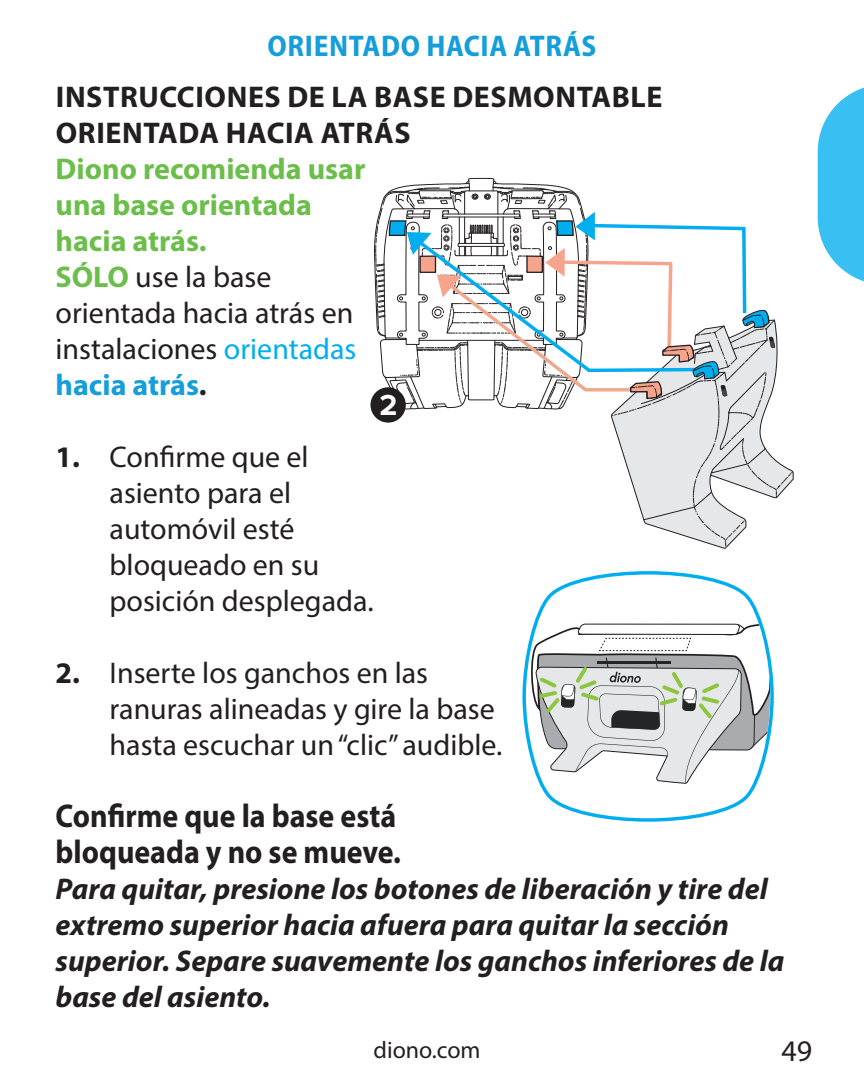
<style>
.page{position:relative;width:864px;height:1080px;background:#fff}
.page>*{position:absolute;margin:0;border:0;box-sizing:border-box;transform-origin:0 0}
.t1{font:700 33px/36px "Myriad Pro";color:#231f20;scale:.91 1}
.t2{font:italic 700 30px/36px "Myriad Pro";color:#231f20}
.t3{font:30px/36px "Myriad Pro";color:#231f20}
.t4{font:700 30px/36px "Myriad Pro";color:#6cbe4b}
.t5{font:700 30px/36px "Myriad Pro";letter-spacing:.02em;color:#231f20}
.t6{font:700 semi-condensed 30px "Myriad Pro";letter-spacing:.02em;color:#159eda}
.t7{font:700 30px "Proxima Nova";color:#fff}
.t8{font:24px "Myriad Pro";color:#231f20}
.s1{font-weight:400;color:#231f20}
.s2{font-weight:400;color:#00aeef}
.s3{color:#159eda}
.s4{color:#231f20}
.s5{font-weight:700}
</style>
<div class="page">
<svg style="left:818px;top:87px;width:46px;height:195px"></svg>
<svg style="left:523px;top:571px;width:251px;height:251px"></svg>
<svg style="left:529px;top:623px;width:241px;height:196px"></svg>
<svg style="left:375px;top:177px;width:418px;height:369px"></svg>
<div style="left:370px;top:387px;width:36px;height:36px;background:#231f20;border-radius:50%"></div>
<p class="t6" style="left:268px;top:26px;width:330px">ORIENTADO HACIA ATRÁS</p>
<p class="t5" style="left:56px;top:78px;width:608px">INSTRUCCIONES DE LA BASE DESMONTABLE<br>ORIENTADA HACIA ATRÁS</p>
<p class="t4" style="left:56px;top:150px;width:311px">Diono recomienda usar una base orientada hacia atrás.<br>SÓLO <span class="s1">use la base orientada hacia atrás en instalaciones</span> <span class="s2">orientadas </span><span class="s3">hacia atrás</span><span class="s4">.</span></p>
<p class="t7" style="left:380px;top:382px;width:20px">2</p>
<p class="t3" style="left:110px;top:439px;width:266px;text-indent:-54px"><span class="s5">1.</span> Confirme que el asiento para el automóvil esté bloqueado en su posición desplegada.</p>
<p class="t3" style="left:110px;top:655px;width:394px;text-indent:-54px"><span class="s5">2.</span> Inserte los ganchos en las ranuras alineadas y gire la base hasta escuchar un “clic” audible.</p>
<p class="t1" style="left:56px;top:797px;width:381px">Confirme que la base está bloqueada y no se mueve.</p>
<p class="t2" style="left:56px;top:870px;width:730px">Para quitar, presione los botones de liberación y tire del extremo superior hacia afuera para quitar la sección superior. Separe suavemente los ganchos inferiores de la base del asiento.</p>
<p class="t8" style="left:374px;top:1035px;width:109px">diono.com</p>
<p class="t3" style="left:781px;top:1033px;width:32px">49</p>
</div>
